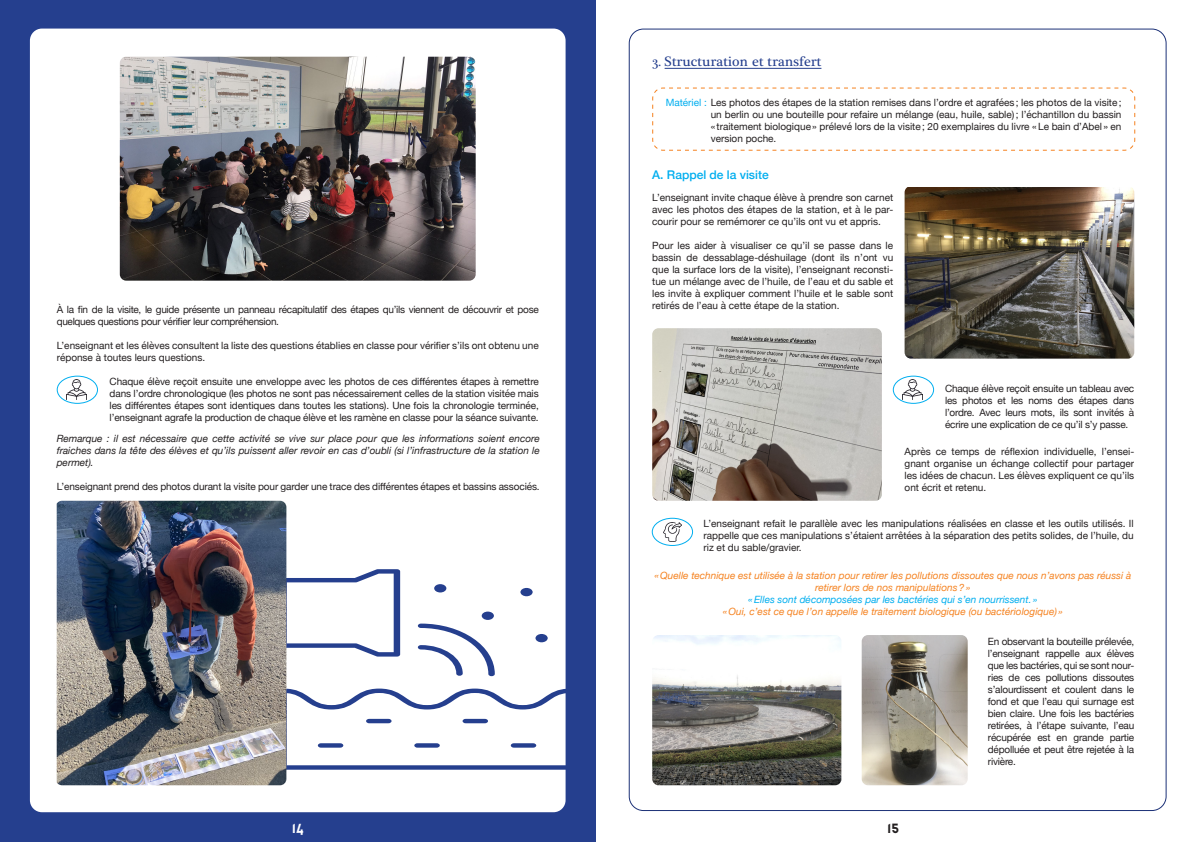
<style>
.page{position:relative;width:1191px;height:842px;background:#fff}
.page>*{position:absolute;margin:0;border:0;box-sizing:border-box;transform-origin:0 0}
.t1{font:14px "Plantagenet Cherokee";letter-spacing:.01em;color:#253f8e}
.t2{font:500 12px "Helvetica Neue";color:#00aeef}
.t3{font:12px "Antraste";color:#fff}
.t4{font:12px "Antraste";color:#231f20}
.t5{font:10px/12px "Helvetica Neue";letter-spacing:-.01em;color:#231f20;text-align:justify}
.t6{font:italic 10px/12px "Helvetica Neue";color:#231f20;text-align:justify}
.t7{font:italic 10px/12px "Helvetica Neue";color:#f58220;text-align:center}
.t8{font:10px/12px "Helvetica Neue";letter-spacing:-.03em;color:#231f20}
.t9{font:italic 10px "Helvetica Neue";color:#00aeef}
.s1{color:#00aeef}
</style>
<div class="page">
<div style="left:0;top:0;width:595px;height:842px;background:#253f8e"></div>
<div style="left:30px;top:29px;width:535px;height:783px;background:#fff;border-radius:12px"></div>
<hr style="left:664px;top:68px;width:157px;height:1px;background:#253f8e">
<svg style="left:652px;top:87px;width:483px;height:64px"></svg>
<div style="left:57px;top:376px;width:41px;height:28px;border:1px solid #00aeef;border-radius:50%"></div>
<img style="left:120px;top:57px;width:356px;height:224px">
<img style="left:67px;top:380px;width:20px;height:20px">
<img style="left:904px;top:187px;width:230px;height:172px">
<img style="left:652px;top:328px;width:230px;height:173px">
<div style="left:892px;top:376px;width:42px;height:28px;border:1px solid #00aeef;border-radius:50%"></div>
<img style="left:902px;top:380px;width:20px;height:20px">
<div style="left:652px;top:518px;width:41px;height:28px;border:1px solid #00aeef;border-radius:50%"></div>
<img style="left:663px;top:523px;width:18px;height:18px">
<img style="left:652px;top:635px;width:189px;height:150px">
<img style="left:861px;top:635px;width:106px;height:150px">
<svg style="left:286px;top:688px;width:280px;height:82px"></svg>
<svg style="left:286px;top:569px;width:114px;height:88px"></svg>
<svg style="left:418px;top:624px;width:77px;height:52px"></svg>
<div style="left:482px;top:612px;width:12px;height:8px;background:#253f8e;border-radius:50%"></div>
<div style="left:434px;top:584px;width:12px;height:8px;background:#253f8e;border-radius:50%"></div>
<div style="left:520px;top:588px;width:12px;height:8px;background:#253f8e;border-radius:50%"></div>
<div style="left:535px;top:634px;width:12px;height:8px;background:#253f8e;border-radius:50%"></div>
<img style="left:57px;top:501px;width:229px;height:284px">
<p class="t8" style="left:57px;top:304px;width:483px">À la fin de la visite, le guide présente un panneau récapitulatif des étapes qu’ils viennent de découvrir et pose quelques questions pour vérifier leur compréhension.</p>
<p class="t5" style="left:57px;top:340px;width:483px">L’enseignant et les élèves consultent la liste des questions établies en classe pour vérifier s’ils ont obtenu une réponse à toutes leurs questions.</p>
<p class="t5" style="left:110px;top:376px;width:431px">Chaque élève reçoit ensuite une enveloppe avec les photos de ces différentes étapes à remettre dans l’ordre chronologique (les photos ne sont pas nécessairement celles de la station visitée mais les différentes étapes sont identiques dans toutes les stations). Une fois la chronologie terminée, l’enseignant agrafe la production de chaque élève et les ramène en classe pour la séance suivante.</p>
<p class="t6" style="left:57px;top:433px;width:484px">Remarque : il est nécessaire que cette activité se vive sur place pour que les informations soient encore fraiches dans la tête des élèves et qu’ils puissent aller revoir en cas d’oubli (si l’infrastructure de la station le permet).</p>
<p class="t5" style="left:57px;top:481px;width:484px">L’enseignant prend des photos durant la visite pour garder une trace des différentes étapes et bassins associés.</p>
<p class="t1" style="left:652px;top:54px;width:170px">3. Structuration et transfert</p>
<p class="t5" style="left:710px;top:97px;width:412px;text-indent:-45px"><span class="s1">Matériel :</span> Les photos des étapes de la station remises dans l’ordre et agrafées ; les photos de la visite; un berlin ou une bouteille pour refaire un mélange (eau, huile, sable); l’échantillon du bassin « traitement biologique» prélevé lors de la visite; 20 exemplaires du livre «Le bain d’Abel » en version poche.</p>
<p class="t2" style="left:652px;top:165px;width:118px">A. Rappel de la visite</p>
<p class="t5" style="left:652px;top:192px;width:242px">L’enseignant invite chaque élève à prendre son carnet avec les photos des étapes de la station, et à le par&shy;courir pour se remémorer ce qu’ils ont vu et appris.</p>
<p class="t5" style="left:652px;top:240px;width:242px">Pour les aider à visualiser ce qu’il se passe dans le bassin de dessablage-déshuilage (dont ils n’ont vu que la surface lors de la visite), l’enseignant reconsti&shy;tue un mélange avec de l’huile, de l’eau et du sable et les invite à expliquer comment l’huile et le sable sont retirés de l’eau à cette étape de la station.</p>
<p class="t5" style="left:945px;top:383px;width:191px">Chaque élève reçoit ensuite un tableau avec les photos et les noms des étapes dans l’ordre. Avec leurs mots, ils sont invités à écrire une explication de ce qu’il s’y passe.</p>
<p class="t5" style="left:904px;top:446px;width:231px">Après ce temps de réflexion individuelle, l’ensei&shy;gnant organise un échange collectif pour partager les idées de chacun. Les élèves expliquent ce qu’ils ont écrit et retenu.</p>
<p class="t5" style="left:703px;top:518px;width:432px">L’enseignant refait le parallèle avec les manipulations réalisées en classe et les outils utilisés. Il rappelle que ces manipulations s’étaient arrêtées à la séparation des petits solides, de l’huile, du riz et du sable/gravier.</p>
<p class="t7" style="left:654px;top:570px;width:478px">«Quelle technique est utilisée à la station pour retirer les pollutions dissoutes que nous n’avons pas réussi à retirer lors de nos manipulations?»</p>
<p class="t9" style="left:748px;top:592px;width:290px">«Elles sont décomposées par les bactéries qui s’en nourrissent. »</p>
<p class="t7" style="left:722px;top:606px;width:342px">«Oui, c’est ce que l’on appelle le traitement biologique (ou bactériologique) »</p>
<p class="t5" style="left:988px;top:636px;width:148px">En observant la bouteille prélevée, l’enseignant rappelle aux élèves que les bactéries, qui se sont nour&shy;ries de ces pollutions dissoutes s’alourdissent et coulent dans le fond et que l’eau qui surnage est bien claire. Une fois les bactéries retirées, à l’étape suivante, l’eau récupérée est en grande partie dépolluée et peut être rejetée à la rivière.</p>
<p class="t3" style="left:292px;top:821px;width:13px">14</p>
<p class="t4" style="left:887px;top:821px;width:14px">15</p>
</div>
